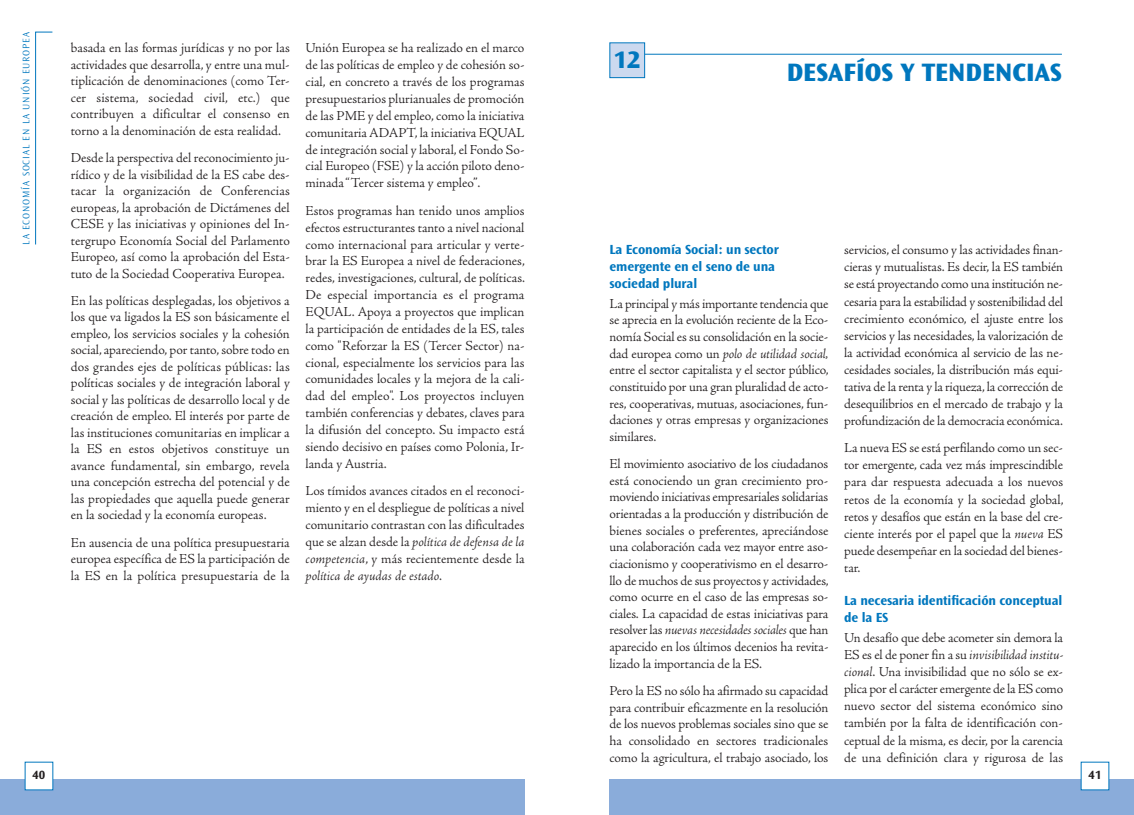
<style>
.page{position:relative;width:1134px;height:815px;background:#fff}
.page>*{position:absolute;margin:0;border:0;box-sizing:border-box;transform-origin:0 0}
.t1{font:800 26.25px "Ocean Sans Std";color:#0077be}
.t2{font:800 25px "Ocean Sans Std";color:#0077be}
.t3{font:300 13.75px/16.9px "Adobe Jenson Pro";letter-spacing:-.005em;color:#231f20;text-align:justify}
.t4{font:700 13.75px/16.6px "Ocean Sans Std";letter-spacing:-.01em;color:#0077be}
.t5{font:700 12.5px "Ocean Sans Std";color:#231f20}
.t6{font:300 10px "Ocean Sans Std";letter-spacing:.09em;color:#0077be}
.s1{font-style:italic}
</style>
<div class="page">
<div style="left:609px;top:780px;width:525px;height:35px;background:#8aacda"></div>
<div style="left:1081px;top:762px;width:27px;height:28px;background:#fff"></div>
<div style="left:0;top:780px;width:524px;height:35px;background:#8aacda"></div>
<div style="left:25px;top:762px;width:28px;height:28px;background:#fff"></div>
<svg style="left:35px;top:32px;width:18px;height:213px"></svg>
<hr style="left:620px;top:54px;width:442px;height:1px;background:#0077be">
<div style="left:610px;top:43px;width:34px;height:34px;background:#ccd9ef"></div>
<div style="left:609px;top:43px;width:36px;height:35px;border:1px solid #0077be"></div>
<p class="t6" style="left:20px;top:245px;width:214px;rotate:-90deg">LA ECONOMÍA SOCIAL EN LA UNIÓN EUROPEA</p>
<p class="t3" style="left:71px;top:41px;width:220px;line-height:16.5px">basada en las formas jurídicas y no por las actividades que desarrolla, y entre una mul&shy;tiplicación de denominaciones (como Ter&shy;cer sistema, sociedad civil, etc.) que contribuyen a dificultar el consenso en torno a la denominación de esta realidad.</p>
<p class="t3" style="left:71px;top:151px;width:221px;line-height:16.5px">Desde la perspectiva del reconocimiento ju&shy;rídico y de la visibilidad de la ES cabe des&shy;tacar la organización de Conferencias europeas, la aprobación de Dictámenes del CESE y las iniciativas y opiniones del In&shy;tergrupo Economía Social del Parlamento Europeo, así como la aprobación del Esta&shy;tuto de la Sociedad Cooperativa Europea.</p>
<p class="t3" style="left:71px;top:294px;width:220px;line-height:16.5px">En las políticas desplegadas, los objetivos a los que va ligados la ES son básicamente el empleo, los servicios sociales y la cohesión social, apareciendo, por tanto, sobre todo en dos grandes ejes de políticas públicas: las políticas sociales y de integración laboral y social y las políticas de desarrollo local y de creación de empleo. El interés por parte de las instituciones comunitarias en implicar a la ES en estos objetivos constituye un avance fundamental, sin embargo, revela una concepción estrecha del potencial y de las propiedades que aquella puede generar en la sociedad y la economía europeas.</p>
<p class="t3" style="left:71px;top:535px;width:220px;line-height:16.5px">En ausencia de una política presupuestaria europea específica de ES la participación de la ES en la política presupuestaria de la</p>
<p class="t3" style="left:306px;top:41px;width:221px">Unión Europea se ha realizado en el marco de las políticas de empleo y de cohesión so&shy;cial, en concreto a través de los programas presupuestarios plurianuales de promoción de las PME y del empleo, como la iniciativa comunitaria ADAPT, la iniciativa EQUAL de integración social y laboral, el Fondo So&shy;cial Europeo (FSE) y la acción piloto deno&shy;minada “Tercer sistema y empleo”.</p>
<p class="t3" style="left:306px;top:203px;width:221px">Estos programas han tenido unos amplios efectos estructurantes tanto a nivel nacional como internacional para articular y verte&shy;brar la ES Europea a nivel de federaciones, redes, investigaciones, cultural, de políticas.<br>De especial importancia es el programa EQUAL. Apoya a proyectos que implican la participación de entidades de la ES, tales como "Reforzar la ES (Tercer Sector) na&shy;cional, especialmente los servicios para las comunidades locales y la mejora de la cali&shy;dad del empleo". Los proyectos incluyen también conferencias y debates, claves para la difusión del concepto. Su impacto está siendo decisivo en países como Polonia, Ir&shy;landa y Austria.</p>
<p class="t3" style="left:306px;top:484px;width:220px">Los tímidos avances citados en el reconoci&shy;miento y en el despliegue de políticas a nivel comunitario contrastan con las dificultades que se alzan desde la <span class="s1">política de defensa de la competencia</span>, y más recientemente desde la <span class="s1">política de ayudas de estado</span>.</p>
<p class="t5" style="left:32px;top:770px;width:14px">40</p>
<h2 class="t2" style="left:614px;top:45px;width:28px">12</h2>
<h1 class="t1" style="left:787px;top:56px;width:277px">DESAFÍOS Y TENDENCIAS</h1>
<p class="t4" style="left:609px;top:242px;width:171px">La Economía Social: un sector emergente en el seno de una sociedad plural</p>
<p class="t3" style="left:609px;top:297px;width:221px">La principal y más importante tendencia que se aprecia en la evolución reciente de la Eco&shy;nomía Social es su consolidación en la socie&shy;dad europea como un <span class="s1">polo de utilidad social, </span>entre el sector capitalista y el sector público, constituido por una gran pluralidad de acto&shy;res, cooperativas, mutuas, asociaciones, fun&shy;daciones y otras empresas y organizaciones similares.</p>
<p class="t3" style="left:609px;top:457px;width:221px">El movimiento asociativo de los ciudadanos está conociendo un gran crecimiento pro&shy;moviendo iniciativas empresariales solidarias orientadas a la producción y distribución de bienes sociales o preferentes, apreciándose una colaboración cada vez mayor entre aso&shy;ciacionismo y cooperativismo en el desarro&shy;llo de muchos de sus proyectos y actividades, como ocurre en el caso de las empresas so&shy;ciales. La capacidad de estas iniciativas para resolver las <span class="s1">nuevas necesidades sociales</span> que han aparecido en los últimos decenios ha revita&shy;lizado la importancia de la ES.</p>
<p class="t3" style="left:609px;top:684px;width:220px">Pero la ES no sólo ha afirmado su capacidad para contribuir eficazmente en la resolución de los nuevos problemas sociales sino que se ha consolidado en sectores tradicionales como la agricultura, el trabajo asociado, los</p>
<p class="t3" style="left:844px;top:243px;width:220px">servicios, el consumo y las actividades finan&shy;cieras y mutualistas. Es decir, la ES también se está proyectando como una institución ne&shy;cesaria para la estabilidad y sostenibilidad del crecimiento económico, el ajuste entre los servicios y las necesidades, la valorización de la actividad económica al servicio de las ne&shy;cesidades sociales, la distribución más equi&shy;tativa de la renta y la riqueza, la corrección de desequilibrios en el mercado de trabajo y la profundización de la democracia económica.</p>
<p class="t3" style="left:844px;top:441px;width:221px">La nueva ES se está perfilando como un sec&shy;tor emergente, cada vez más imprescindible para dar respuesta adecuada a los nuevos retos de la economía y la sociedad global, retos y desafíos que están en la base del cre&shy;ciente interés por el papel que la <span class="s1">nueva</span> ES puede desempeñar en la sociedad del bienes&shy;tar.</p>
<p class="t4" style="left:844px;top:592px;width:220px;line-height:17px">La necesaria identificación conceptual de la ES</p>
<p class="t3" style="left:844px;top:631px;width:220px">Un desafío que debe acometer sin demora la ES es el de poner fin a su <span class="s1">invisibilidad institu&shy;cional</span>. Una invisibilidad que no sólo se ex&shy;plica por el carácter emergente de la ES como nuevo sector del sistema económico sino también por la falta de identificación con&shy;ceptual de la misma, es decir, por la carencia de una definición clara y rigurosa de las</p>
<p class="t5" style="left:1088px;top:770px;width:14px">41</p>
</div>
